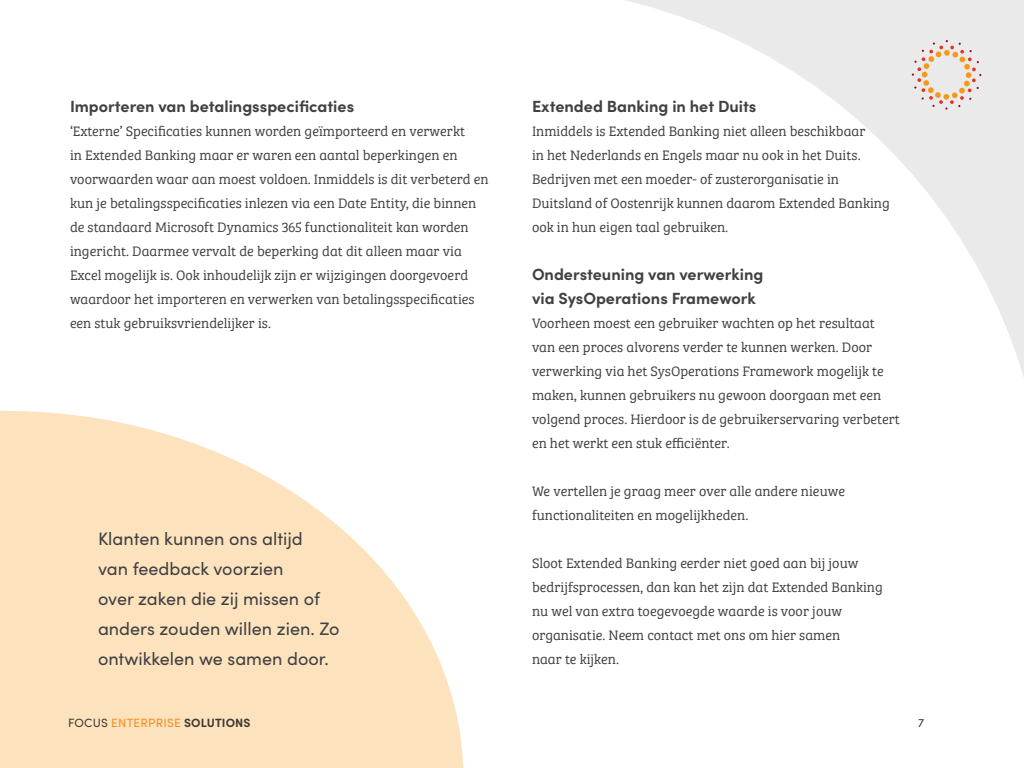
<style>
.page{position:relative;width:1024px;height:768px;background:#fff}
.page>*{position:absolute;margin:0;border:0;box-sizing:border-box;transform-origin:0 0}
.t1{font:18px/30px "Sofia Pro";color:#414143}
.t2{font:700 16.2px/24px "Sofia Pro";color:#414143}
.t3{font:14.2px/24px "Bree Serif Lt";color:#414143}
.t4{font:12px "Sofia Pro";letter-spacing:.02em;color:#f9a028}
.t5{font:12px "Sofia Pro";color:#414143}
.s1{color:#414143}
.s2{font-weight:700;color:#414143}
</style>
<div class="page">
<svg style="left:625px;top:0;width:399px;height:377px"></svg>
<svg style="left:912px;top:40px;width:69px;height:70px;background:#e9dace"></svg>
<svg style="left:0;top:411px;width:464px;height:357px;fill:#fde2be"></svg>
<p class="t2" style="left:70px;top:93px;width:286px">Importeren van betalingsspecificaties</p>
<p class="t3" style="left:70px;top:118px;width:420px">‘Externe’ Specificaties kunnen worden geïmporteerd en verwerkt<br>in Extended Banking maar er waren een aantal beperkingen en voorwaarden waar aan moest voldoen. Inmiddels is dit verbeterd en kun je betalingsspecificaties inlezen via een Date Entity, die binnen de standaard Microsoft Dynamics 365 functionaliteit kan worden ingericht. Daarmee vervalt de beperking dat dit alleen maar via Excel mogelijk is. Ook inhoudelijk zijn er wijzigingen doorgevoerd waardoor het importeren en verwerken van betalingsspecificaties een stuk gebruiksvriendelijker is.</p>
<p class="t1" style="left:98px;top:523px;width:243px">Klanten kunnen ons altijd<br>van feedback voorzien<br>over zaken die zij missen of anders zouden willen zien. Zo ontwikkelen we samen door.</p>
<p class="t2" style="left:532px;top:93px;width:226px">Extended Banking in het Duits</p>
<p class="t3" style="left:532px;top:118px;width:359px">Inmiddels is Extended Banking niet alleen beschikbaar<br>in het Nederlands en Engels maar nu ook in het Duits.<br>Bedrijven met een moeder- of zusterorganisatie in Duitsland of Oostenrijk kunnen daarom Extended Banking ook in hun eigen taal gebruiken.</p>
<p class="t2" style="left:532px;top:261px;width:233px">Ondersteuning van verwerking via SysOperations Framework</p>
<p class="t3" style="left:532px;top:310px;width:370px">Voorheen moest een gebruiker wachten op het resultaat van een proces alvorens verder te kunnen werken. Door verwerking via het SysOperations Framework mogelijk te maken, kunnen gebruikers nu gewoon doorgaan met een volgend proces. Hierdoor is de gebruikerservaring verbetert en het werkt een stuk efficiënter.</p>
<p class="t3" style="left:532px;top:478px;width:315px">We vertellen je graag meer over alle andere nieuwe functionaliteiten en mogelijkheden.</p>
<p class="t3" style="left:532px;top:550px;width:352px">Sloot Extended Banking eerder niet goed aan bij jouw bedrijfsprocessen, dan kan het zijn dat Extended Banking nu wel van extra toegevoegde waarde is voor jouw organisatie. Neem contact met ons om hier samen<br>naar te kijken.</p>
<p class="t4" style="left:68px;top:714px;width:184px"><span class="s1">FOCUS</span> ENTERPRISE <span class="s2">SOLUTIONS</span></p>
<p class="t5" style="left:918px;top:714px;width:8px">7</p>
</div>
